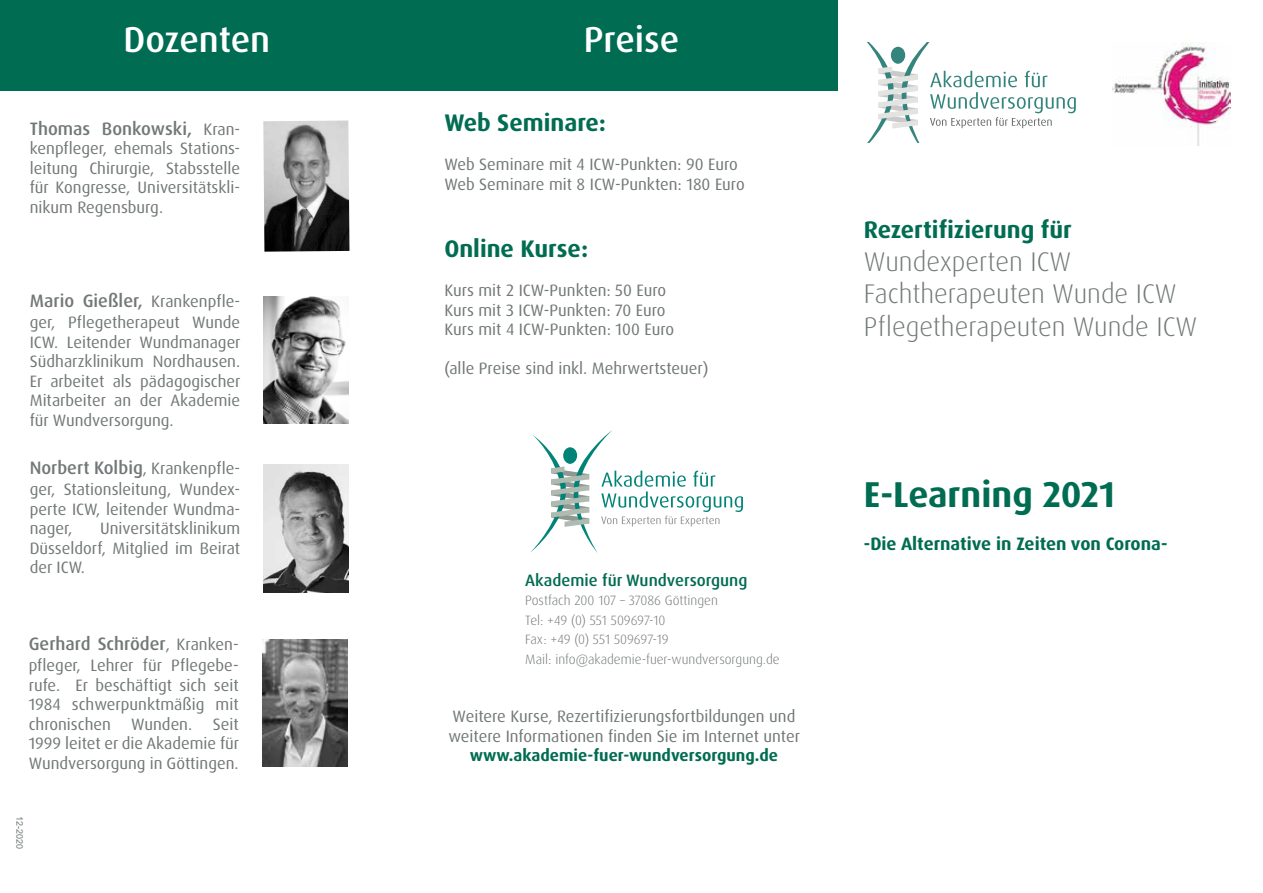
<style>
.page{position:relative;width:1263px;height:893px;background:#fff}
.page>*{position:absolute;margin:0;border:0;box-sizing:border-box;transform-origin:0 0}
.t1{font:700 36px "Dax Pro";color:#006c52}
.t2{font:500 36px "Dax Pro";color:#fff}
.t3{font:300 27px/32.4px "Dax Pro";color:#727777}
.t4{font:700 24px "Dax Pro";color:#006c52}
.t5{font:500 18px "Dax Pro";color:#727777}
.t6{font:700 18px "Dax Pro";color:#006c52}
.t7{font:16.5px/19.5px "Dax Pro";color:#727777;text-align:justify}
.t8{font:700 16.5px "Dax Pro";color:#006c52}
.t9{font:500 16.5px "Dax Pro";color:#006c52}
.t10{font:300 13.5px/19.5px "Dax Pro";color:#727777}
.t11{font:9px "Arial";color:#727777}
.s1{font-weight:400;font-size:16.5px}
</style>
<div class="page">
<div style="left:0;top:0;width:838px;height:91px;background:#006c52"></div>
<svg style="left:867px;top:43px;width:209px;height:99px"></svg>
<img style="left:1113px;top:43px;width:118px;height:103px">
<img style="left:263px;top:296px;width:85px;height:128px">
<img style="left:263px;top:639px;width:85px;height:128px">
<img style="left:263px;top:121px;width:86px;height:131px">
<img style="left:263px;top:465px;width:85px;height:127px">
<svg style="left:530px;top:430px;width:213px;height:123px"></svg>
<h1 class="t2" style="left:123px;top:16px;width:148px">Dozenten</h1>
<p class="t5" style="left:30px;top:117px;width:212px">Thomas Bonkowski, <span class="s1">Kran-</span></p>
<p class="t7" style="left:30px;top:139px;width:212px">kenpfleger, ehemals Stations&shy;leitung Chirurgie, Stabsstelle für Kongresse, Universitätskli&shy;nikum Regensburg.</p>
<p class="t5" style="left:30px;top:289px;width:212px">Mario Gießler, <span class="s1">Krankenpfle-</span></p>
<p class="t7" style="left:30px;top:313px;width:212px">ger, Pflegetherapeut Wunde ICW. Leitender Wundmanager Südharzklinikum Nordhausen.<br>Er arbeitet als pädagogischer Mitarbeiter an der Akademie für Wundversorgung.</p>
<p class="t5" style="left:30px;top:457px;width:212px">Norbert Kolbig<span class="s1">, Krankenpfle-</span></p>
<p class="t7" style="left:30px;top:480px;width:212px">ger, Stationsleitung, Wundex&shy;perte ICW, leitender Wundma&shy;nager,</p>
<p class="t7" style="left:30px;top:519px;width:212px;text-indent:70px">Universitätsklinikum Düsseldorf, Mitglied im Beirat der ICW.</p>
<p class="t5" style="left:29px;top:632px;width:211px">Gerhard Schröder<span class="s1">, Kranken-</span></p>
<p class="t7" style="left:29px;top:656px;width:212px">pfleger, Lehrer für Pflegebe&shy;rufe. Er beschäftigt sich seit 1984 schwerpunktmäßig mit chronischen Wunden. Seit 1999 leitet er die Akademie für Wundversorgung in Göttingen.</p>
<p class="t11" style="left:26px;top:816px;width:35px;rotate:90deg">12-2020</p>
<h1 class="t2" style="left:584px;top:16px;width:97px">Preise</h1>
<h3 class="t4" style="left:444px;top:107px;width:163px">Web Seminare:</h3>
<p class="t7" style="left:444px;top:155px;width:302px">Web Seminare mit 4 ICW-Punkten: 90 Euro<br>Web Seminare mit 8 ICW-Punkten: 180 Euro</p>
<h3 class="t4" style="left:444px;top:234px;width:145px">Online Kurse:</h3>
<p class="t7" style="left:444px;top:281px;width:231px;text-align:left">Kurs mit 2 ICW-Punkten: 50 Euro<br>Kurs mit 3 ICW-Punkten: 70 Euro<br>Kurs mit 4 ICW-Punkten: 100 Euro</p>
<p class="t7" style="left:444px;top:359px;width:265px">(alle Preise sind inkl. Mehrwertsteuer)</p>
<p class="t9" style="left:525px;top:570px;width:224px">Akademie für Wundversorgung</p>
<p class="t10" style="left:525px;top:591px;width:256px">Postfach 200 107 – 37086 Göttingen<br>Tel: +49 (0) 551 509697-10<br>Fax: +49 (0) 551 509697-19<br>Mail: info@akademie-fuer-wundversorgung.de</p>
<p class="t7" style="left:448px;top:707px;width:353px">Weitere Kurse, Rezertifizierungsfortbildungen und weitere Informationen finden Sie im Internet unter</p>
<p class="t8" style="left:470px;top:745px;width:310px">www.akademie-fuer-wundversorgung.de</p>
<h3 class="t4" style="left:864px;top:215px;width:209px">Rezertifizierung für</h3>
<h2 class="t3" style="left:864px;top:245px;width:335px">Wundexperten ICW<br>Fachtherapeuten Wunde ICW<br>Pflegetherapeuten Wunde ICW</h2>
<h1 class="t1" style="left:864px;top:471px;width:253px">E-Learning 2021</h1>
<p class="t6" style="left:864px;top:533px;width:305px">-Die Alternative in Zeiten von Corona-</p>
</div>
